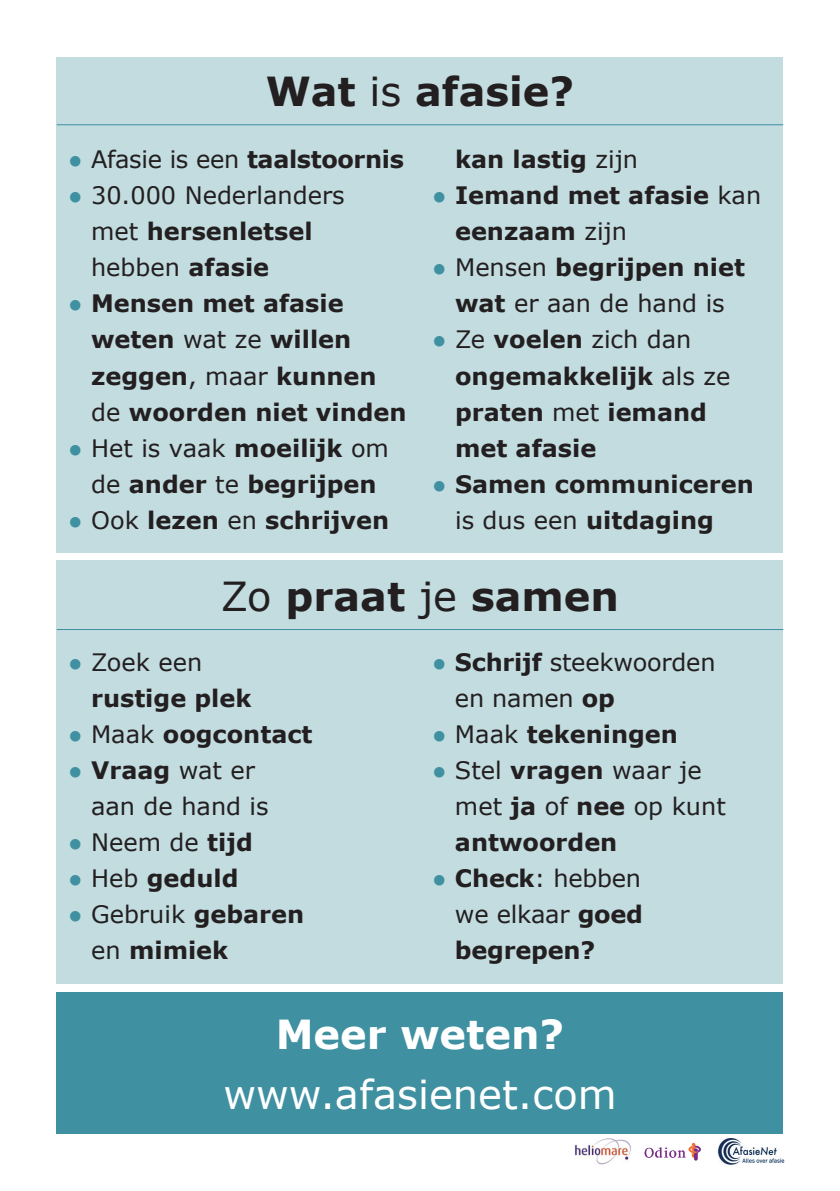
<style>
.page{position:relative;width:840px;height:1191px;background:#fff}
.page>*{position:absolute;margin:0;border:0;box-sizing:border-box;transform-origin:0 0}
.t1{font:700 40px "Verdana";color:#231f20}
.t2{font:40px "Verdana";color:#fff}
.t3{font:700 40px "Verdana";color:#fff}
.t4{font:700 24px/36px "Verdana";color:#231f20}
.t5{font:24px/36px "Verdana";color:#231f20}
.s1{font-weight:400}
.s2{font-weight:400;color:#3f90a0}
.s3{color:#3f90a0}
.s4{font-weight:700}
</style>
<div class="page">
<div style="left:57px;top:57px;width:725px;height:495px;background:#c2dce0"></div>
<div style="left:57px;top:561px;width:725px;height:423px;background:#c2dce0"></div>
<div style="left:57px;top:992px;width:725px;height:142px;background:#3f90a0"></div>
<hr style="left:57px;top:629px;width:725px;height:1px;background:#3f90a0">
<hr style="left:57px;top:124px;width:725px;height:1px;background:#3f90a0">
<img style="left:575px;top:1138px;width:55px;height:26px">
<img style="left:644px;top:1142px;width:57px;height:19px">
<img style="left:717px;top:1138px;width:67px;height:27px">
<h1 class="t1" style="left:265px;top:66px;width:310px">Wat <span class="s1">is</span> afasie?</h1>
<p class="t4" style="left:68px;top:142px;width:337px"><span class="s2">●</span> <span class="s1">Afasie is een</span> taalstoornis</p>
<p class="t5" style="left:91px;top:178px;width:255px;text-indent:-23px"><span class="s3">●</span> 30.000 Nederlanders met <span class="s4">hersenletsel </span>hebben <span class="s4">afasie</span></p>
<p class="t4" style="left:91px;top:286px;width:317px;text-indent:-23px"><span class="s2">●</span> Mensen met afasie weten <span class="s1">wat ze</span> willen zeggen<span class="s1">, maar</span> kunnen <span class="s1">de</span> woorden niet vinden</p>
<p class="t4" style="left:68px;top:430px;width:322px;text-align:center"><span class="s2">●</span> <span class="s1">Het is vaak</span> moeilijk <span class="s1">om de</span> ander <span class="s1">te</span> begrijpen</p>
<p class="t4" style="left:68px;top:502px;width:322px"><span class="s2">●</span> <span class="s1">Ook</span> lezen <span class="s1">en</span> schrijven</p>
<p class="t4" style="left:455px;top:142px;width:184px">kan lastig <span class="s1">zijn</span></p>
<p class="t4" style="left:455px;top:178px;width:307px;text-indent:-23px"><span class="s2">●</span> Iemand met afasie <span class="s1">kan </span>eenzaam <span class="s1">zijn</span></p>
<p class="t5" style="left:432px;top:250px;width:314px;text-align:center"><span class="s3">●</span> Mensen <span class="s4">begrijpen niet wat</span> er aan de hand is</p>
<p class="t4" style="left:455px;top:322px;width:276px;text-indent:-23px"><span class="s2">●</span> <span class="s1">Ze</span> voelen <span class="s1">zich dan </span>ongemakkelijk <span class="s1">als ze </span>praten <span class="s1">met</span> iemand met afasie</p>
<p class="t4" style="left:455px;top:466px;width:300px;text-indent:-23px"><span class="s2">●</span> Samen communiceren <span class="s1">is dus een</span> uitdaging</p>
<h1 class="t1" style="left:221px;top:570px;width:399px"><span class="s1">Zo</span> praat <span class="s1">je</span> samen</h1>
<p class="t4" style="left:91px;top:644px;width:162px;text-indent:-23px"><span class="s2">●</span> <span class="s1">Zoek een </span>rustige plek</p>
<p class="t4" style="left:68px;top:716px;width:246px"><span class="s2">●</span> <span class="s1">Maak</span> oogcontact</p>
<p class="t5" style="left:91px;top:752px;width:179px;text-indent:-23px"><span class="s3">●</span> <span class="s4">Vraag</span> wat er aan de hand is</p>
<p class="t5" style="left:68px;top:824px;width:186px"><span class="s3">●</span> Neem de <span class="s4">tijd</span></p>
<p class="t4" style="left:68px;top:860px;width:172px"><span class="s2">●</span> <span class="s1">Heb</span> geduld</p>
<p class="t4" style="left:91px;top:896px;width:214px;text-indent:-23px"><span class="s2">●</span> <span class="s1">Gebruik</span> gebaren <span class="s1">en</span> mimiek</p>
<p class="t5" style="left:454px;top:644px;width:262px;text-indent:-23px"><span class="s3">●</span> <span class="s4">Schrijf</span> steekwoorden en namen <span class="s4">op</span></p>
<p class="t4" style="left:432px;top:716px;width:247px"><span class="s2">●</span> <span class="s1">Maak</span> tekeningen</p>
<p class="t5" style="left:454px;top:752px;width:272px;text-indent:-23px"><span class="s3">●</span> Stel <span class="s4">vragen</span> waar je met <span class="s4">ja</span> of <span class="s4">nee</span> op kunt <span class="s4">antwoorden</span></p>
<p class="t4" style="left:454px;top:860px;width:189px;text-align:justify;text-indent:-23px"><span class="s2">●</span> Check<span class="s1">: hebben we elkaar</span> goed begrepen?</p>
<h1 class="t3" style="left:275px;top:1008px;width:290px">Meer weten?</h1>
<h1 class="t2" style="left:223px;top:1068px;width:394px">www.afasienet.com</h1>
</div>
